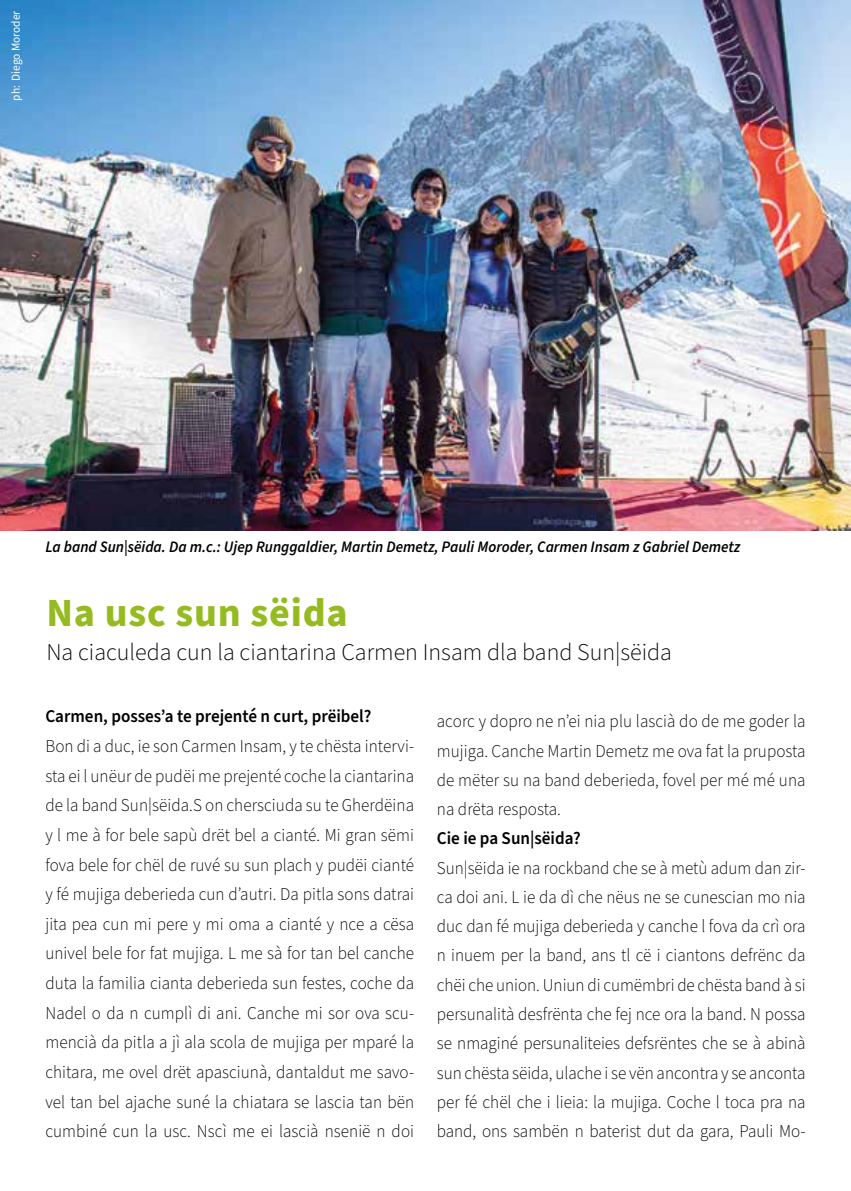
<style>
.page{position:relative;width:851px;height:1191px;background:#fff}
.page>*{position:absolute;margin:0;border:0;box-sizing:border-box;transform-origin:0 0}
.t1{font:700 40px "Source Sans Pro";color:#95bb20}
.t2{font:300 24px "Source Sans Pro";color:#000}
.t3{font:300 18px/29.6px "Source Sans Pro";letter-spacing:.005em;color:#000;text-align:justify;scale:.95 1}
.t4{font:600 18px "Source Sans Pro";color:#000;scale:.95 1}
.t5{font:italic 600 16px "Source Sans Pro";color:#000;scale:.95 1}
.t6{font:12px "Source Sans Pro";color:#fff;scale:.95 1}
</style>
<div class="page">
<img style="left:0;top:0;width:850px;height:530px">
<p class="t6" style="left:8px;top:101px;width:96px;rotate:-90deg">ph: Diego Moroder</p>
<p class="t5" style="left:45px;top:536px;width:732px">La band Sun|sëida. Da m.c.: Ujep Runggaldier, Martin Demetz, Pauli Moroder, Carmen Insam z Gabriel Demetz</p>
<h1 class="t1" style="left:46px;top:585px;width:303px">Na usc sun sëida</h1>
<h2 class="t2" style="left:46px;top:636px;width:627px">Na ciaculeda cun la ciantarina Carmen Insam dla band Sun|sëida</h2>
<p class="t4" style="left:45px;top:704px;width:345px">Carmen, posses’a te prejenté n curt, prëibel?</p>
<p class="t3" style="left:45px;top:732px;width:389px">Bon di a duc, ie son Carmen Insam, y te chësta intervi&shy;sta ei l unëur de pudëi me prejenté coche la ciantarina de la band Sun|sëida.S on chersciuda su te Gherdëina y l me à for bele sapù drët bel a cianté. Mi gran sëmi fova bele for chël de ruvé su sun plach y pudëi cianté y fé mujiga deberieda cun d’autri. Da pitla sons datrai jita pea cun mi pere y mi oma a cianté y nce a cësa univel bele for fat mujiga. L me sà for tan bel canche duta la familia cianta deberieda sun festes, coche da Nadel o da n cumplì di ani. Canche mi sor ova scu&shy;mencià da pitla a jì ala scola de mujiga per mparé la chitara, me ovel drët apasciunà, dantaldut me savo&shy;vel tan bel ajache suné la chiatara se lascia tan bën cumbiné cun la usc. Nscì me ei lascià nsenië n doi</p>
<p class="t3" style="left:437px;top:707px;width:389px">acorc y dopro ne n’ei nia plu lascià do de me goder la mujiga. Canche Martin Demetz me ova fat la pruposta de mëter su na band deberieda, fovel per mé mé una na drëta resposta.</p>
<p class="t4" style="left:437px;top:826px;width:153px">Cie ie pa Sun|sëida?</p>
<p class="t3" style="left:437px;top:853px;width:389px">Sun|sëida ie na rockband che se à metù adum dan zir&shy;ca doi ani. L ie da dì che nëus ne se cunescian mo nia duc dan fé mujiga deberieda y canche l fova da crì ora n inuem per la band, ans tl cë i ciantons defrënc da chëi che union. Uniun di cumëmbri de chësta band à si persunalità desfrënta che fej nce ora la band. N possa se nmaginé persunaliteies defsrëntes che se à abinà sun chësta sëida, ulache i se vën ancontra y se anconta per fé chël che i lieia: la mujiga. Coche l toca pra na band, ons sambën n baterist dut da gara, Pauli Mo-</p>
</div>
